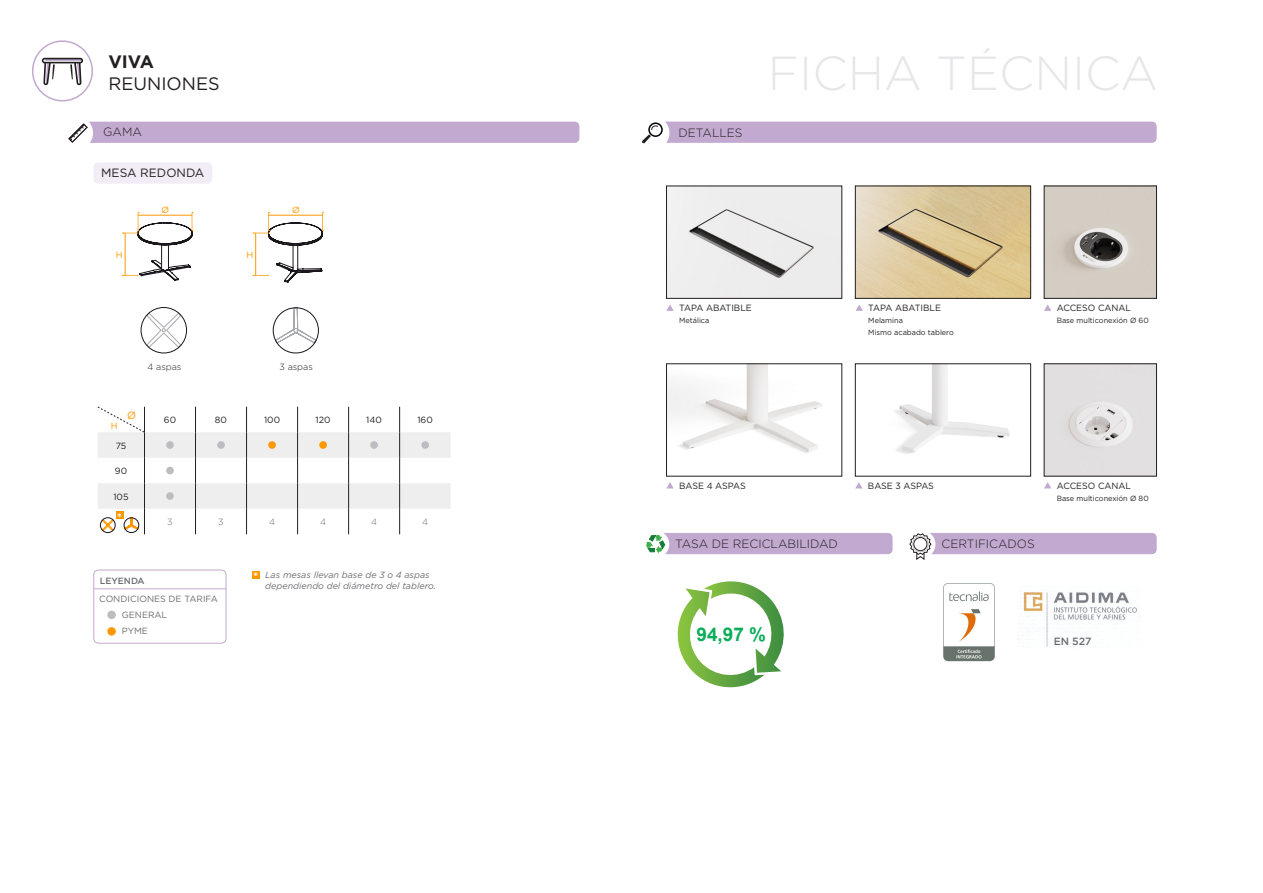
<style>
.page{position:relative;width:1263px;height:893px;background:#fff}
.page>*{position:absolute;margin:0;border:0;box-sizing:border-box;transform-origin:0 0}
.t1{font:300 47.85px "Gotham";color:#e6e7e9}
.t2{font:700 18.9px "Arial";color:#0bae5a}
.t3{font:18px "Gotham";color:#231f20}
.t4{font:700 18px "Gotham";color:#231f20}
.t5{font:500 12.6px "Gotham";color:#fff}
.Descripcion{font:300 12px "Gotham";color:#231f20}
.Descripcion-2{font:12px "Gotham";color:#231f20}
.t6{font:500 10.5px "Gotham";color:#6c6d70}
.Descripcion-3{font:10.5px "Gotham";color:#fd9800}
.t7{font:9px "Gotham";color:#231f20}
.t8{font:italic 9px/10.8px "Gotham";color:#6c6d70}
.Descripcion-4{font:9px "Gotham";color:#6c6d70}
.t9{font:300 9px "Gotham";color:#231f20}
.Descripcion-5{font:500 9px "Gotham";color:#6c6d70}
.t10{font:300 9px "Gotham";color:#6c6d70}
.Descripcion-6{font:9px "Gotham";color:#fd9800}
.t11{font:7.5px "Gotham";color:#231f20}
</style>
<div class="page">
<svg style="left:32px;top:40px;width:61px;height:62px"></svg>
<svg style="left:667px;top:482px;width:7px;height:6px"></svg>
<svg style="left:855px;top:482px;width:7px;height:6px"></svg>
<svg style="left:677px;top:581px;width:107px;height:107px"></svg>
<div style="left:653px;top:533px;width:239px;height:21px;background:#c2a9d0;border-radius:5px"></div>
<div style="left:642px;top:530px;width:27px;height:28px;background:#fff;border-radius:50%"></div>
<svg style="left:646px;top:534px;width:19px;height:20px"></svg>
<div style="left:917px;top:533px;width:240px;height:21px;background:#c2a9d0;border-radius:5px"></div>
<div style="left:908px;top:530px;width:27px;height:28px;background:#fff;border-radius:50%"></div>
<svg style="left:909px;top:533px;width:23px;height:27px"></svg>
<svg style="left:666px;top:305px;width:8px;height:6px"></svg>
<svg style="left:855px;top:304px;width:8px;height:7px"></svg>
<img style="left:668px;top:188px;width:172px;height:108px">
<img style="left:668px;top:366px;width:154px;height:87px">
<img style="left:857px;top:188px;width:172px;height:108px">
<div style="left:855px;top:186px;width:176px;height:112px;border:1px solid #231f20"></div>
<img style="left:895px;top:366px;width:115px;height:88px">
<div style="left:855px;top:364px;width:176px;height:112px;border:1px solid #231f20"></div>
<svg style="left:1044px;top:304px;width:7px;height:7px"></svg>
<svg style="left:1044px;top:482px;width:7px;height:6px"></svg>
<img style="left:1046px;top:188px;width:109px;height:108px">
<img style="left:1046px;top:366px;width:109px;height:108px">
<div style="left:648px;top:122px;width:509px;height:21px;background:#c2a9d0;border-radius:5px"></div>
<div style="left:635px;top:116px;width:34px;height:34px;background:#fff;border-radius:50%"></div>
<div style="left:648px;top:122px;width:15px;height:15px;border:2px solid #000;border-radius:50%"></div>
<svg style="left:642px;top:125px;width:16px;height:19px"></svg>
<img style="left:943px;top:583px;width:52px;height:78px">
<img style="left:1023px;top:592px;width:114px;height:55px">
<div style="left:72px;top:122px;width:507px;height:21px;background:#c2a9d0;border-radius:5px"></div>
<div style="left:59px;top:116px;width:34px;height:34px;background:#fff;border-radius:50%"></div>
<svg style="left:68px;top:123px;width:20px;height:20px"></svg>
<svg style="left:275px;top:308px;width:41px;height:35px"></svg>
<div style="left:273px;top:308px;width:46px;height:45px;border:1px solid #1a171c;border-radius:50%"></div>
<svg style="left:146px;top:313px;width:35px;height:35px"></svg>
<div style="left:141px;top:307px;width:46px;height:46px;border:1px solid #1a171c;border-radius:50%"></div>
<div style="left:94px;top:570px;width:132px;height:73px;border:1px solid #c2a9d0;border-radius:5px"></div>
<div style="left:107px;top:627px;width:9px;height:9px;background:#fd9800;border-radius:50%"></div>
<div style="left:107px;top:611px;width:9px;height:8px;background:#bcbdc0;border-radius:50%"></div>
<hr style="left:94px;top:589px;width:132px;height:1px;background:#c2a9d0">
<div style="left:252px;top:571px;width:8px;height:7px;background:#fd9800"></div>
<svg style="left:97px;top:406px;width:354px;height:128px"></svg>
<div style="left:100px;top:518px;width:15px;height:15px;border:1px solid #1a171c;border-radius:50%"></div>
<svg style="left:122px;top:212px;width:71px;height:69px"></svg>
<svg style="left:253px;top:212px;width:70px;height:71px"></svg>
<hr style="left:138px;top:215px;width:54px;height:1px;background:#fd9800">
<hr style="left:269px;top:215px;width:53px;height:1px;background:#fd9800">
<hr style="left:125px;top:233px;width:1px;height:42px;background:#fd9800">
<hr style="left:255px;top:233px;width:1px;height:42px;background:#fd9800">
<div style="left:94px;top:162px;width:118px;height:22px;background:#f1ecf5;border-radius:5px"></div>
<h3 class="t4" style="left:108px;top:50px;width:47px">VIVA</h3>
<h3 class="t3" style="left:108px;top:72px;width:113px">REUNIONES</h3>
<p class="Descripcion" style="left:103px;top:125px;width:40px">GAMA</p>
<p class="Descripcion-2" style="left:101px;top:165px;width:105px">MESA REDONDA</p>
<p class="Descripcion-6" style="left:161px;top:204px;width:9px">Ø</p>
<p class="Descripcion-6" style="left:292px;top:204px;width:9px">Ø</p>
<p class="Descripcion-6" style="left:116px;top:249px;width:8px">H</p>
<p class="Descripcion-6" style="left:246px;top:249px;width:8px">H</p>
<p class="t9" style="left:147px;top:361px;width:35px">4 aspas</p>
<p class="t9" style="left:279px;top:361px;width:35px">3 aspas</p>
<p class="Descripcion-6" style="left:111px;top:420px;width:8px">H</p>
<p class="Descripcion-3" style="left:127px;top:408px;width:10px">Ø</p>
<p class="t7" style="left:116px;top:440px;width:12px">75</p>
<p class="t7" style="left:115px;top:465px;width:14px">90</p>
<p class="t7" style="left:113px;top:491px;width:17px">105</p>
<p class="t5" style="left:117px;top:509px;width:7px">*</p>
<p class="t7" style="left:164px;top:414px;width:14px">60</p>
<p class="t7" style="left:215px;top:414px;width:14px">80</p>
<p class="t7" style="left:264px;top:414px;width:18px">100</p>
<p class="t7" style="left:316px;top:414px;width:17px">120</p>
<p class="t7" style="left:366px;top:414px;width:17px">140</p>
<p class="t7" style="left:417px;top:414px;width:17px">160</p>
<p class="t10" style="left:167px;top:516px;width:7px">3</p>
<p class="t10" style="left:218px;top:516px;width:7px">3</p>
<p class="t10" style="left:269px;top:516px;width:7px">4</p>
<p class="t10" style="left:320px;top:516px;width:7px">4</p>
<p class="t10" style="left:371px;top:516px;width:7px">4</p>
<p class="t10" style="left:422px;top:516px;width:7px">4</p>
<p class="Descripcion-5" style="left:100px;top:575px;width:46px">LEYENDA</p>
<p class="Descripcion-4" style="left:99px;top:593px;width:120px">CONDICIONES DE TARIFA</p>
<p class="Descripcion-4" style="left:122px;top:609px;width:47px">GENERAL</p>
<p class="Descripcion-4" style="left:122px;top:625px;width:28px">PYME</p>
<p class="t8" style="left:265px;top:569px;width:172px">Las mesas llevan base de 3 o 4 aspas dependiendo del diámetro del tablero.</p>
<p class="t5" style="left:253px;top:569px;width:7px">*</p>
<p class="Descripcion" style="left:678px;top:125px;width:66px">DETALLES</p>
<h1 class="t1" style="left:768px;top:43px;width:392px">FICHA TÉCNICA</h1>
<p class="t7" style="left:679px;top:302px;width:74px">TAPA ABATIBLE</p>
<p class="t11" style="left:679px;top:316px;width:32px">Metálica</p>
<p class="t7" style="left:868px;top:302px;width:74px">TAPA ABATIBLE</p>
<p class="t11" style="left:868px;top:316px;width:36px">Melamina</p>
<p class="t11" style="left:868px;top:328px;width:87px">Mismo acabado tablero</p>
<p class="t7" style="left:1057px;top:302px;width:76px">ACCESO CANAL</p>
<p class="t11" style="left:1057px;top:316px;width:94px">Base multiconexión Ø 60</p>
<p class="t7" style="left:679px;top:480px;width:68px">BASE 4 ASPAS</p>
<p class="t7" style="left:868px;top:480px;width:68px">BASE 3 ASPAS</p>
<p class="Descripcion" style="left:675px;top:536px;width:164px">TASA DE RECICLABILIDAD</p>
<p class="Descripcion" style="left:941px;top:536px;width:95px">CERTIFICADOS</p>
<p class="t7" style="left:1057px;top:480px;width:76px">ACCESO CANAL</p>
<p class="t11" style="left:1057px;top:493px;width:93px">Base multiconexión Ø 80</p>
<p class="t2" style="left:697px;top:621px;width:71px">94,97 %</p>
<p class="t6" style="left:1054px;top:635px;width:39px">EN 527</p>
</div>
